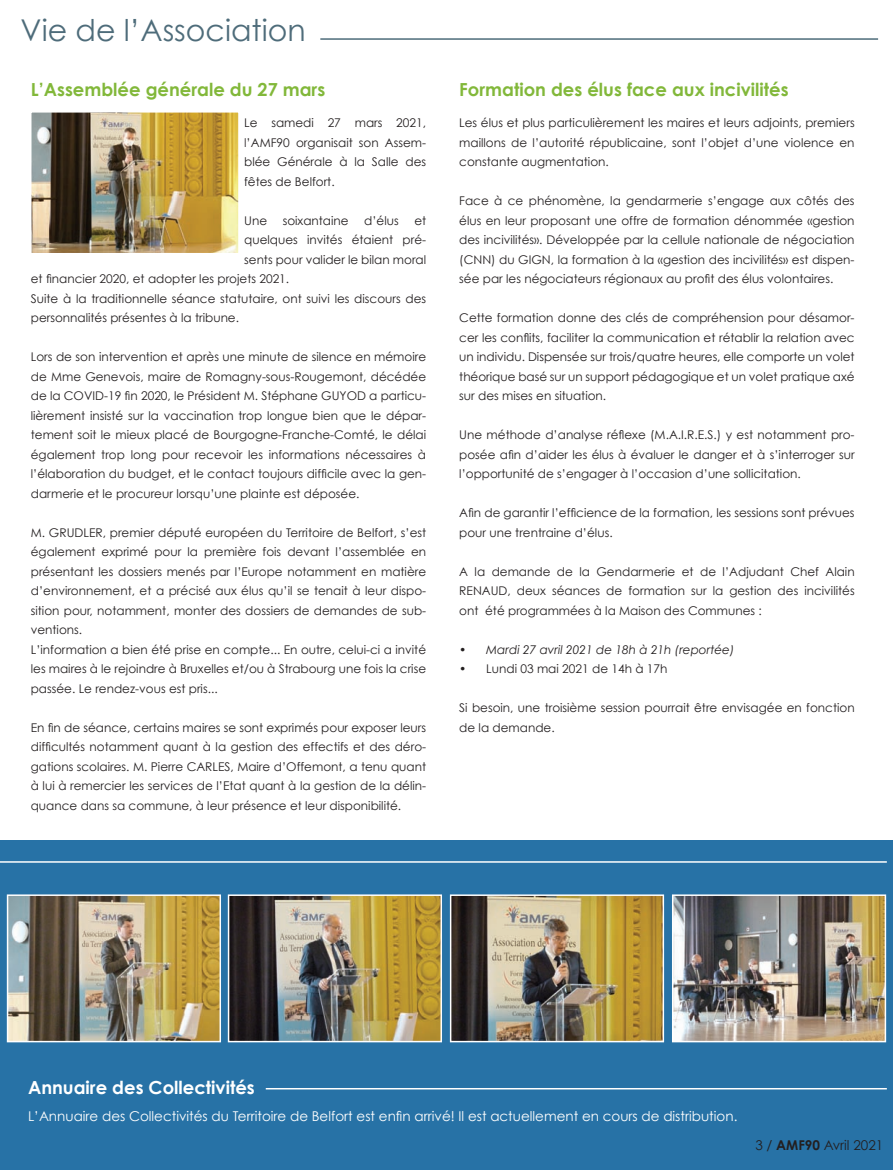
<style>
.page{position:relative;width:893px;height:1170px;background:#fff}
.page>*{position:absolute;margin:0;border:0;box-sizing:border-box;transform-origin:0 0}
.t1{font:30px "Century Gothic";color:#4e6c7a}
.t2{font:700 18px "Century Gothic";color:#82b83a}
.t3{font:700 18px "Century Gothic";color:#fff}
.t4{font:13.5px "Century Gothic";color:#fff}
.t5{font:13.5px "Century Gothic";color:#231f20}
.t6{font:12px/19.5px "Century Gothic";color:#231f20;text-align:justify}
.t7{font:italic 12px "Century Gothic";color:#231f20}
.s1{font-weight:700}
</style>
<div class="page">
<div style="left:0;top:839px;width:893px;height:330px;background:#2772a6"></div>
<hr style="left:320px;top:38px;width:558px;height:2px;background:#4e6c7a">
<hr style="left:266px;top:1087px;width:621px;height:2px;background:#fff">
<img style="left:33px;top:114px;width:204px;height:138px">
<div style="left:26px;top:107px;width:218px;height:152px;border:6px solid #fff"></div>
<img style="left:10px;top:897px;width:208px;height:142px">
<div style="left:7px;top:894px;width:214px;height:148px;border:2px solid #fff"></div>
<img style="left:453px;top:897px;width:208px;height:142px">
<div style="left:450px;top:894px;width:214px;height:148px;border:2px solid #fff"></div>
<img style="left:675px;top:897px;width:208px;height:142px">
<div style="left:672px;top:894px;width:214px;height:148px;border:2px solid #fff"></div>
<img style="left:231px;top:897px;width:208px;height:142px">
<div style="left:228px;top:894px;width:214px;height:148px;border:2px solid #fff"></div>
<hr style="left:0;top:861px;width:887px;height:1px;background:#fff">
<h1 class="t1" style="left:21px;top:12px;width:287px">Vie de l’Association</h1>
<h2 class="t2" style="left:31px;top:79px;width:296px">L’Assemblée générale du 27 mars</h2>
<p class="t6" style="left:244px;top:113px;width:183px">Le samedi 27 mars 2021, l’AMF90 organisait son Assem&shy;blée Générale à la Salle des fêtes de Belfort.</p>
<p class="t6" style="left:244px;top:210px;width:24px">Une</p>
<p class="t6" style="left:283px;top:210px;width:67px">soixantaine</p>
<p class="t6" style="left:364px;top:210px;width:36px">d’élus</p>
<p class="t6" style="left:414px;top:210px;width:13px">et</p>
<p class="t6" style="left:244px;top:230px;width:183px">quelques invités étaient pré-</p>
<p class="t6" style="left:244px;top:249px;width:183px">sents pour valider le bilan moral</p>
<p class="t6" style="left:31px;top:269px;width:260px">et financier 2020, et adopter les projets 2021.</p>
<p class="t6" style="left:31px;top:288px;width:397px">Suite à la traditionnelle séance statutaire, ont suivi les discours des</p>
<p class="t6" style="left:31px;top:308px;width:210px">personnalités présentes à la tribune.</p>
<p class="t6" style="left:31px;top:347px;width:397px">Lors de son intervention et après une minute de silence en mémoire de Mme Genevois, maire de Romagny-sous-Rougemont, décédée de la COVID-19 fin 2020, le Président M. Stéphane GUYOD a particu&shy;lièrement insisté sur la vaccination trop longue bien que le dépar&shy;tement soit le mieux placé de Bourgogne-Franche-Comté, le délai également trop long pour recevoir les informations nécessaires à l’élaboration du budget, et le contact toujours difficile avec la gen&shy;darmerie et le procureur lorsqu’une plainte est déposée.</p>
<p class="t6" style="left:31px;top:522px;width:397px;text-align:left">M. GRUDLER, premier député européen du Territoire de Belfort, s’est également exprimé pour la première fois devant l’assemblée en présentant les dossiers menés par l’Europe notamment en matière d’environnement, et a précisé aux élus qu’il se tenait à leur dispo&shy;sition pour, notamment, monter des dossiers de demandes de sub&shy;ventions.<br>L’information a bien été prise en compte... En outre, celui-ci a invité les maires à le rejoindre à Bruxelles et/ou à Strabourg une fois la crise passée. Le rendez-vous est pris...</p>
<p class="t6" style="left:31px;top:717px;width:397px">En fin de séance, certains maires se sont exprimés pour exposer leurs difficultés notamment quant à la gestion des effectifs et des déro&shy;gations scolaires. M. Pierre CARLES, Maire d’Offemont, a tenu quant à lui à remercier les services de l’Etat quant à la gestion de la délin&shy;quance dans sa commune, à leur présence et leur disponibilité.</p>
<h2 class="t2" style="left:459px;top:79px;width:331px">Formation des élus face aux incivilités</h2>
<p class="t6" style="left:459px;top:113px;width:397px">Les élus et plus particulièrement les maires et leurs adjoints, premiers maillons de l’autorité républicaine, sont l’objet d’une violence en constante augmentation.</p>
<p class="t6" style="left:459px;top:191px;width:397px">Face à ce phénomène, la gendarmerie s’engage aux côtés des élus en leur proposant une offre de formation dénommée «gestion des incivilités». Développée par la cellule nationale de négociation (CNN) du GIGN, la formation à la «gestion des incivilités» est dispen&shy;sée par les négociateurs régionaux au profit des élus volontaires.</p>
<p class="t6" style="left:459px;top:308px;width:397px">Cette formation donne des clés de compréhension pour désamor&shy;cer les conflits, faciliter la communication et rétablir la relation avec un individu. Dispensée sur trois/quatre heures, elle comporte un volet théorique basé sur un support pédagogique et un volet pratique axé sur des mises en situation.</p>
<p class="t6" style="left:459px;top:425px;width:397px">Une méthode d’analyse réflexe (M.A.I.R.E.S.) y est notamment pro&shy;posée afin d’aider les élus à évaluer le danger et à s’interroger sur l’opportunité de s’engager à l’occasion d’une sollicitation.</p>
<p class="t6" style="left:459px;top:503px;width:397px">Afin de garantir l’efficience de la formation, les sessions sont prévues pour une trentraine d’élus.</p>
<p class="t6" style="left:459px;top:561px;width:397px">A la demande de la Gendarmerie et de l’Adjudant Chef Alain RENAUD, deux séances de formation sur la gestion des incivilités ont été programmées à la Maison des Communes :</p>
<p class="t7" style="left:459px;top:642px;width:277px">• Mardi 27 avril 2021 de 18h à 21h (reportée)</p>
<p class="t6" style="left:459px;top:659px;width:210px">• Lundi 03 mai 2021 de 14h à 17h</p>
<p class="t6" style="left:459px;top:698px;width:397px">Si besoin, une troisième session pourrait être envisagée en fonction de la demande.</p>
<h2 class="t3" style="left:28px;top:1076px;width:228px">Annuaire des Collectivités</h2>
<p class="t4" style="left:28px;top:1107px;width:711px">L’Annuaire des Collectivités du Territoire de Belfort est enfin arrivé! Il est actuellement en cours de distribution.</p>
<p class="t5" style="left:755px;top:1137px;width:129px">3 / <span class="s1">AMF90</span> Avril 2021</p>
</div>
